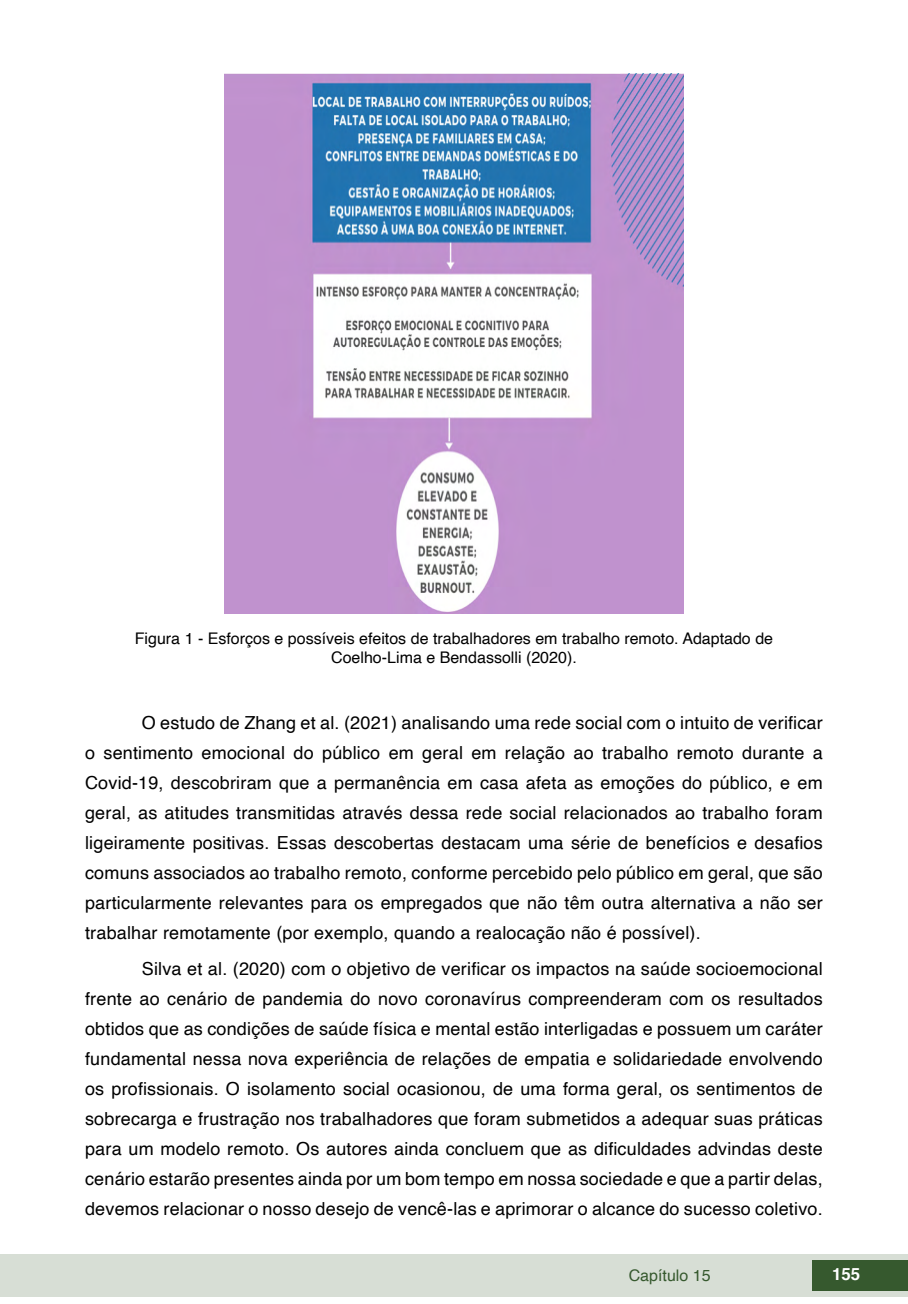
<style>
.page{position:relative;width:908px;height:1304px;background:#fff}
.page>*{position:absolute;margin:0;border:0;box-sizing:border-box;transform-origin:0 0}
.txt{font:18px/30px "Helvetica";letter-spacing:.01em;color:#000;text-align:justify}
.t1{font:700 16.8px "Helvetica";color:#fff}
.imagens_graf_tab{font:16px/19.2px "Helvetica";color:#000;text-align:center}
.t2{font:16px "Helvetica";color:#36592e}
</style>
<div class="page">
<div style="left:0;top:1254px;width:906px;height:43px;background:#d7ded5"></div>
<div style="left:812px;top:1261px;width:95px;height:30px;background:#36592e"></div>
<img style="left:224px;top:74px;width:459px;height:540px">
<p class="imagens_graf_tab" style="left:135px;top:630px;width:639px">Figura 1 - Esforços e possíveis efeitos de trabalhadores em trabalho remoto. Adaptado de<br>Coelho-Lima e Bendassolli (2020).</p>
<p class="txt" style="left:85px;top:708px;width:738px;text-indent:57px">O estudo de Zhang et al. (2021) analisando uma rede social com o intuito de verificar o sentimento emocional do público em geral em relação ao trabalho remoto durante a Covid-19, descobriram que a permanência em casa afeta as emoções do público, e em geral, as atitudes transmitidas através dessa rede social relacionados ao trabalho foram ligeiramente positivas. Essas descobertas destacam uma série de benefícios e desafios comuns associados ao trabalho remoto, conforme percebido pelo público em geral, que são particularmente relevantes para os empregados que não têm outra alternativa a não ser trabalhar remotamente (por exemplo, quando a realocação não é possível).</p>
<p class="txt" style="left:85px;top:954px;width:738px;text-indent:57px">Silva et al. (2020) com o objetivo de verificar os impactos na saúde socioemocional frente ao cenário de pandemia do novo coronavírus compreenderam com os resultados obtidos que as condições de saúde física e mental estão interligadas e possuem um caráter fundamental nessa nova experiência de relações de empatia e solidariedade envolvendo os profissionais. O isolamento social ocasionou, de uma forma geral, os sentimentos de sobrecarga e frustração nos trabalhadores que foram submetidos a adequar suas práticas para um modelo remoto. Os autores ainda concluem que as dificuldades advindas deste cenário estarão presentes ainda por um bom tempo em nossa sociedade e que a partir delas, devemos relacionar o nosso desejo de vencê-las e aprimorar o alcance do sucesso coletivo.</p>
<p class="t2" style="left:628px;top:1263px;width:83px">Capítulo 15</p>
<p class="t1" style="left:831px;top:1261px;width:30px">155</p>
</div>
